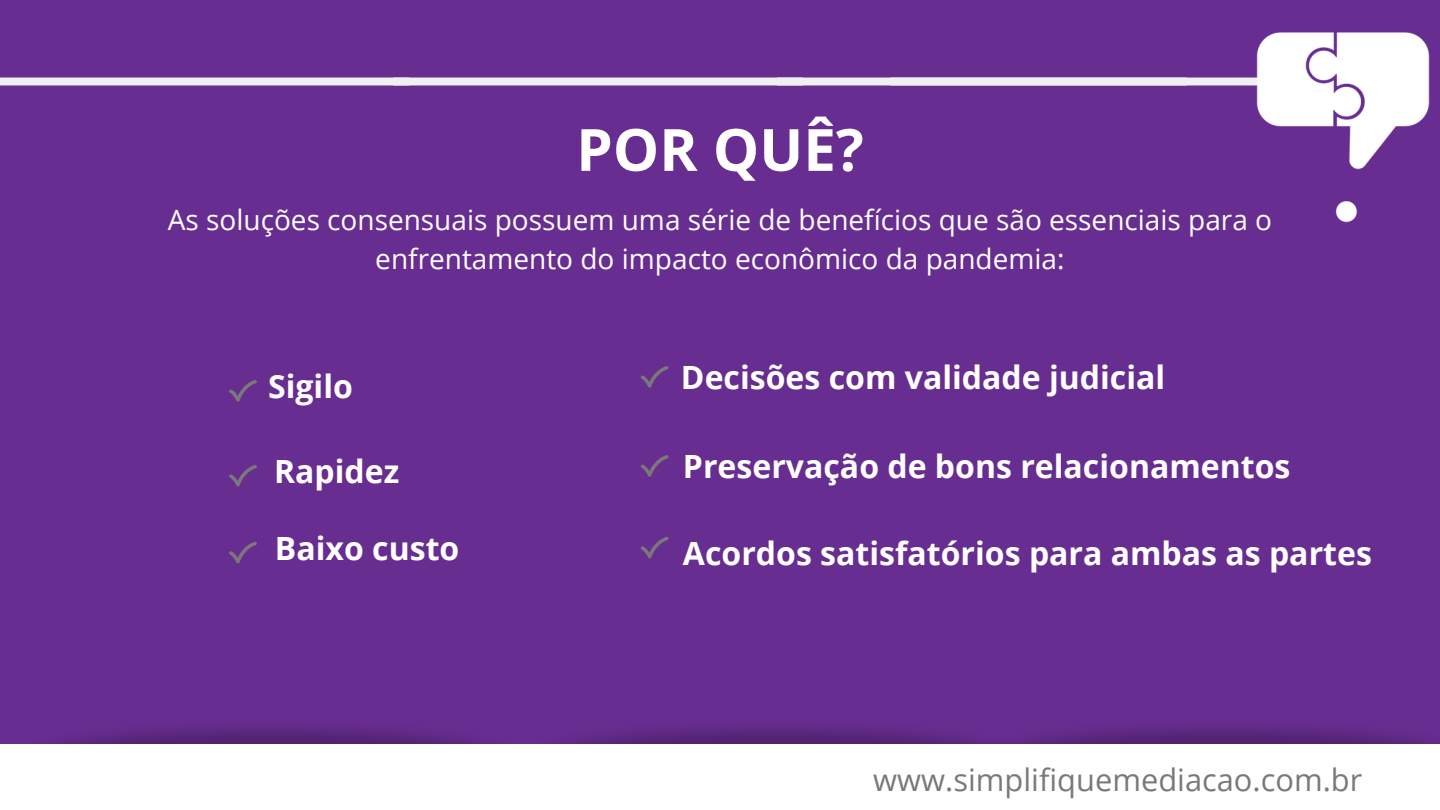
<style>
.page{position:relative;width:1440px;height:810px;background:#682d90}
.page>*{position:absolute;margin:0;border:0;box-sizing:border-box;transform-origin:0 0}
.t1{font:700 58.3px "Open Sans";color:#fff}
.t2{font:700 32px "Open Sans";color:#fff}
.t3{font:30.8px "Open Sans";color:#7b7879}
.t4{font:28px/39.1px "Open Sans";color:#fff;text-align:center}
</style>
<div class="page">
<svg style="left:229px;top:380px;width:28px;height:22px"></svg>
<svg style="left:229px;top:465px;width:28px;height:22px"></svg>
<svg style="left:229px;top:541px;width:28px;height:22px"></svg>
<svg style="left:641px;top:366px;width:28px;height:22px"></svg>
<svg style="left:641px;top:537px;width:28px;height:21px"></svg>
<svg style="left:641px;top:455px;width:28px;height:22px"></svg>
<div style="left:0;top:78px;width:1187px;height:7px;background:#eff0f2"></div>
<img style="left:1187px;top:32px;width:243px;height:191px">
<img style="left:0;top:728px;width:490px;height:17px">
<div style="left:0;top:745px;width:543px;height:65px;background:#fff"></div>
<img style="left:490px;top:728px;width:449px;height:17px">
<div style="left:502px;top:745px;width:547px;height:65px;background:#fff"></div>
<img style="left:939px;top:728px;width:501px;height:17px">
<div style="left:951px;top:745px;width:489px;height:65px;background:#fff"></div>
<h1 class="t1" style="left:576px;top:109px;width:289px">POR QUÊ?</h1>
<p class="t4" style="left:168px;top:199px;width:1106px">As soluções consensuais possuem uma série de benefícios que são essenciais para o enfrentamento do impacto econômico da pandemia:</p>
<p class="t2" style="left:268px;top:364px;width:86px">Sigilo</p>
<p class="t2" style="left:274px;top:449px;width:127px">Rapidez</p>
<p class="t2" style="left:275px;top:526px;width:186px">Baixo custo</p>
<p class="t2" style="left:681px;top:355px;width:486px">Decisões com validade judicial</p>
<p class="t2" style="left:683px;top:444px;width:609px">Preservação de bons relacionamentos</p>
<p class="t2" style="left:683px;top:531px;width:690px">Acordos satisfatórios para ambas as partes</p>
<p class="t3" style="left:873px;top:758px;width:491px">www.simplifiquemediacao.com.br</p>
</div>
